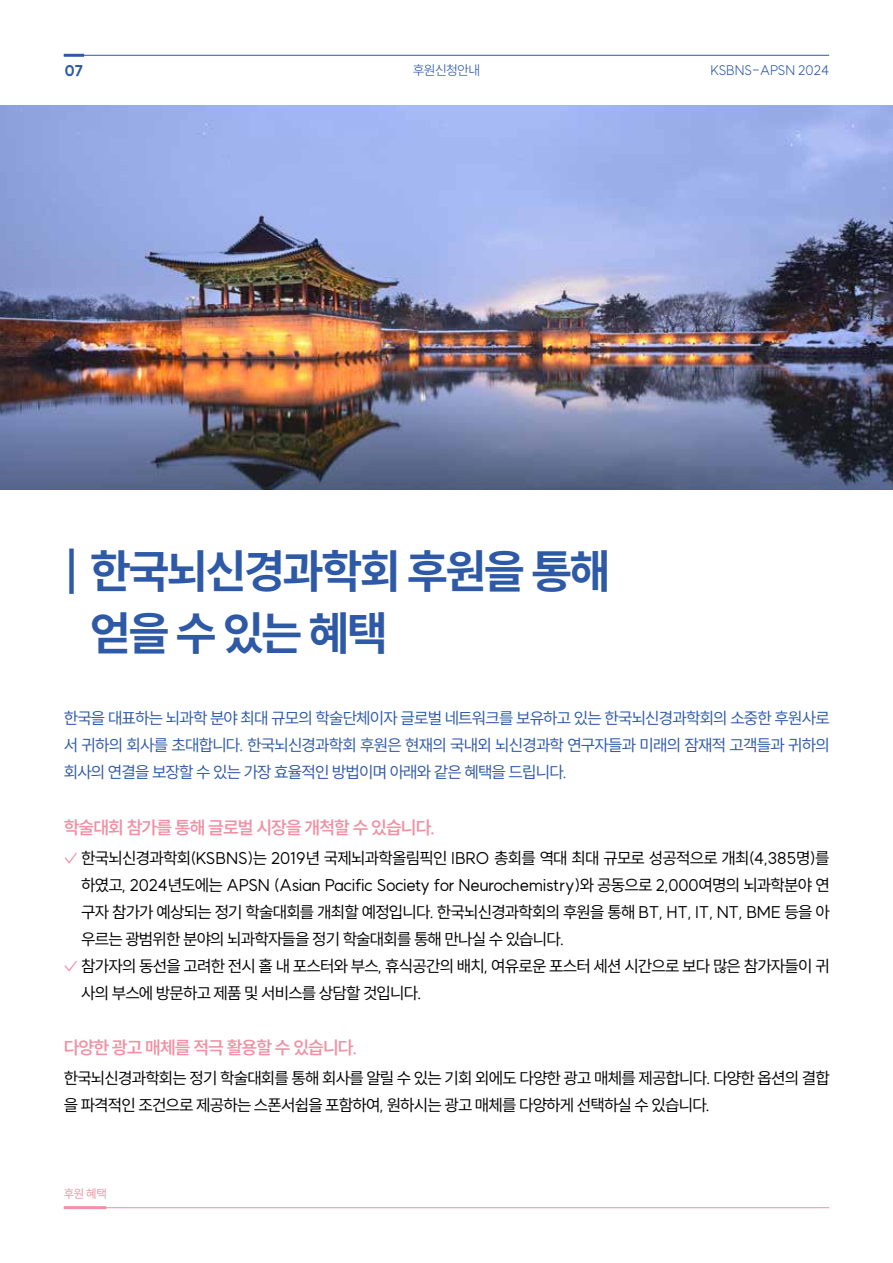
<style>
.page{position:relative;width:893px;height:1263px;background:#fff}
.page>*{position:absolute;margin:0;border:0;box-sizing:border-box;transform-origin:0 0}
.t1{font:700 46.5px/61.5px "SUIT";letter-spacing:-.045em;color:#2e59a7}
.t2{font:600 18px "SUIT";letter-spacing:-.05em;color:#f091a5}
.t3{font:16.5px/27px "SUIT";letter-spacing:-.05em;color:#000}
.t4{font:16.5px/27px "SUIT";letter-spacing:-.05em;color:#2e59a7;text-align:justify}
.t5{font:800 15px "SUIT";color:#2e59a7}
.t6{font:300 13.5px "SUIT";color:#2e59a7}
.t7{font:300 13.5px "SUIT";letter-spacing:-.025em;color:#2e59a7}
.t8{font:12px "SUIT";color:#f091a5}
.s1{font-size:60.45px}
.s2{color:#f091a5}
</style>
<div class="page">
<hr style="left:64px;top:55px;width:765px;height:1px;background:#2e59a7">
<hr style="left:64px;top:1207px;width:765px;height:1px;background:#f091a5">
<hr style="left:64px;top:54px;width:20px;height:3px;background:#2e59a7">
<hr style="left:64px;top:1206px;width:42px;height:3px;background:#f091a5">
<img style="left:0;top:105px;width:893px;height:384px">
<p class="t5" style="left:65px;top:63px;width:20px">07</p>
<p class="t7" style="left:413px;top:63px;width:69px">후원신청안내</p>
<p class="t6" style="left:710px;top:63px;width:120px">KSBNS-APSN 2024</p>
<h1 class="t1" style="left:90px;top:542px;width:522px;text-indent:-26px"><span class="s1">|</span> 한국뇌신경과학회 후원을 통해 얻을 수 있는 혜택</h1>
<p class="t4" style="left:64px;top:705px;width:767px">한국을 대표하는 뇌과학 분야 최대 규모의 학술단체이자 글로벌 네트워크를 보유하고 있는 한국뇌신경과학회의 소중한 후원사로 서 귀하의 회사를 초대합니다. 한국뇌신경과학회 후원은 현재의 국내외 뇌신경과학 연구자들과 미래의 잠재적 고객들과 귀하의 회사의 연결을 보장할 수 있는 가장 효율적인 방법이며 아래와 같은 혜택을 드립니다.</p>
<p class="t2" style="left:64px;top:818px;width:373px">학술대회 참가를 통해 글로벌 시장을 개척할 수 있습니다.</p>
<p class="t3" style="left:81px;top:845px;width:750px;text-align:justify;text-indent:-17px"><span class="s2">✓</span> 한국뇌신경과학회(KSBNS)는 2019년 국제뇌과학올림픽인 IBRO 총회를 역대 최대 규모로 성공적으로 개최(4,385명)를 하였고, 2024년도에는 APSN (Asian Pacific Society for Neurochemistry)와 공동으로 2,000여명의 뇌과학분야 연 구자 참가가 예상되는 정기 학술대회를 개최할 예정입니다. 한국뇌신경과학회의 후원을 통해 BT, HT, IT, NT, BME 등을 아 우르는 광범위한 분야의 뇌과학자들을 정기 학술대회를 통해 만나실 수 있습니다.</p>
<p class="t3" style="left:81px;top:953px;width:750px;text-indent:-17px"><span class="s2">✓</span> 참가자의 동선을 고려한 전시 홀 내 포스터와 부스, 휴식공간의 배치, 여유로운 포스터 세션 시간으로 보다 많은 참가자들이 귀 사의 부스에 방문하고 제품 및 서비스를 상담할 것입니다.</p>
<p class="t2" style="left:64px;top:1038px;width:295px">다양한 광고 매체를 적극 활용할 수 있습니다.</p>
<p class="t3" style="left:64px;top:1065px;width:767px">한국뇌신경과학회는 정기 학술대회를 통해 회사를 알릴 수 있는 기회 외에도 다양한 광고 매체를 제공합니다. 다양한 옵션의 결합 을 파격적인 조건으로 제공하는 스폰서쉽을 포함하여, 원하시는 광고 매체를 다양하게 선택하실 수 있습니다.</p>
<p class="t8" style="left:64px;top:1187px;width:45px">후원 혜택</p>
</div>
